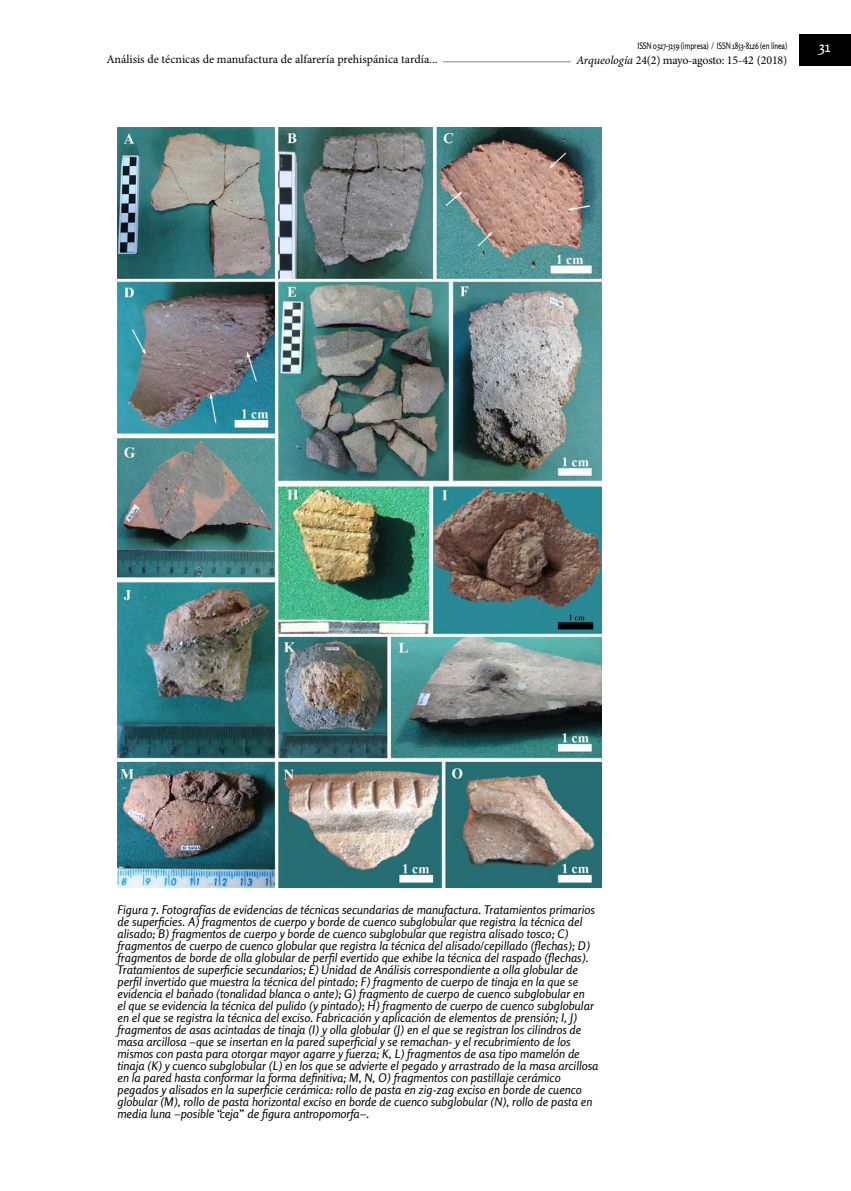
<style>
.page{position:relative;width:851px;height:1191px;background:#fff}
.page>*{position:absolute;margin:0;border:0;box-sizing:border-box;transform-origin:0 0}
.t1{font:15px "Rosario";color:#fff}
.t2{font:italic 12px/12px "Rosario";color:#000}
.t3{font:12px "Minion Pro";color:#000}
.t4{font:12px "Minion Pro";letter-spacing:-.02em;color:#000}
.t5{font:9px "Rosario";letter-spacing:-.02em;color:#000;scale:.8 1}
.s1{font-style:italic}
</style>
<div class="page">
<hr style="left:112px;top:61px;width:616px;height:1px;background:#808285">
<div style="left:570px;top:53px;width:217px;height:15px;background:#fff"></div>
<div style="left:799px;top:35px;width:51px;height:31px;background:#000"></div>
<div style="left:106px;top:52px;width:337px;height:15px;background:#fff"></div>
<img style="left:117px;top:128px;width:484px;height:759px">
<p class="t3" style="left:106px;top:51px;width:332px">Análisis de técnicas de manufactura de alfarería prehispánica tardía...</p>
<p class="t5" style="left:637px;top:41px;width:188px">ISSN 0327-5159 (impresa) / ISSN 1853-8126 (en línea)</p>
<p class="t4" style="left:576px;top:52px;width:212px"><span class="s1">Arqueología</span> 24(2) mayo-agosto: 15-42 (2018)</p>
<p class="t1" style="left:818px;top:38px;width:14px">31</p>
<p class="t2" style="left:117px;top:904px;width:482px">Figura 7. Fotografías de evidencias de técnicas secundarias de manufactura. Tratamientos primarios de superficies. A) fragmentos de cuerpo y borde de cuenco subglobular que registra la técnica del alisado; B) fragmentos de cuerpo y borde de cuenco subglobular que registra alisado tosco; C) fragmentos de cuerpo de cuenco globular que registra la técnica del alisado/cepillado (flechas); D) fragmentos de borde de olla globular de perfil evertido que exhibe la técnica del raspado (flechas).<br>Tratamientos de superficie secundarios; E) Unidad de Análisis correspondiente a olla globular de perfil invertido que muestra la técnica del pintado; F) fragmento de cuerpo de tinaja en la que se evidencia el bañado (tonalidad blanca o ante); G) fragmento de cuerpo de cuenco subglobular en<br>el que se evidencia la técnica del pulido (y pintado); H) fragmento de cuerpo de cuenco subglobular en el que se registra la técnica del exciso. Fabricación y aplicación de elementos de prensión; I, J) fragmentos de asas acintadas de tinaja (I) y olla globular (J) en el que se registran los cilindros de masa arcillosa –que se insertan en la pared superficial y se remachan- y el recubrimiento de los mismos con pasta para otorgar mayor agarre y fuerza; K, L) fragmentos de asa tipo mamelón de tinaja (K) y cuenco subglobular (L) en los que se advierte el pegado y arrastrado de la masa arcillosa en la pared hasta conformar la forma definitiva; M, N, O) fragmentos con pastillaje cerámico pegados y alisados en la superficie cerámica: rollo de pasta en zig-zag exciso en borde de cuenco globular (M), rollo de pasta horizontal exciso en borde de cuenco subglobular (N), rollo de pasta en media luna –posible “ceja” de figura antropomorfa–.</p>
</div>
